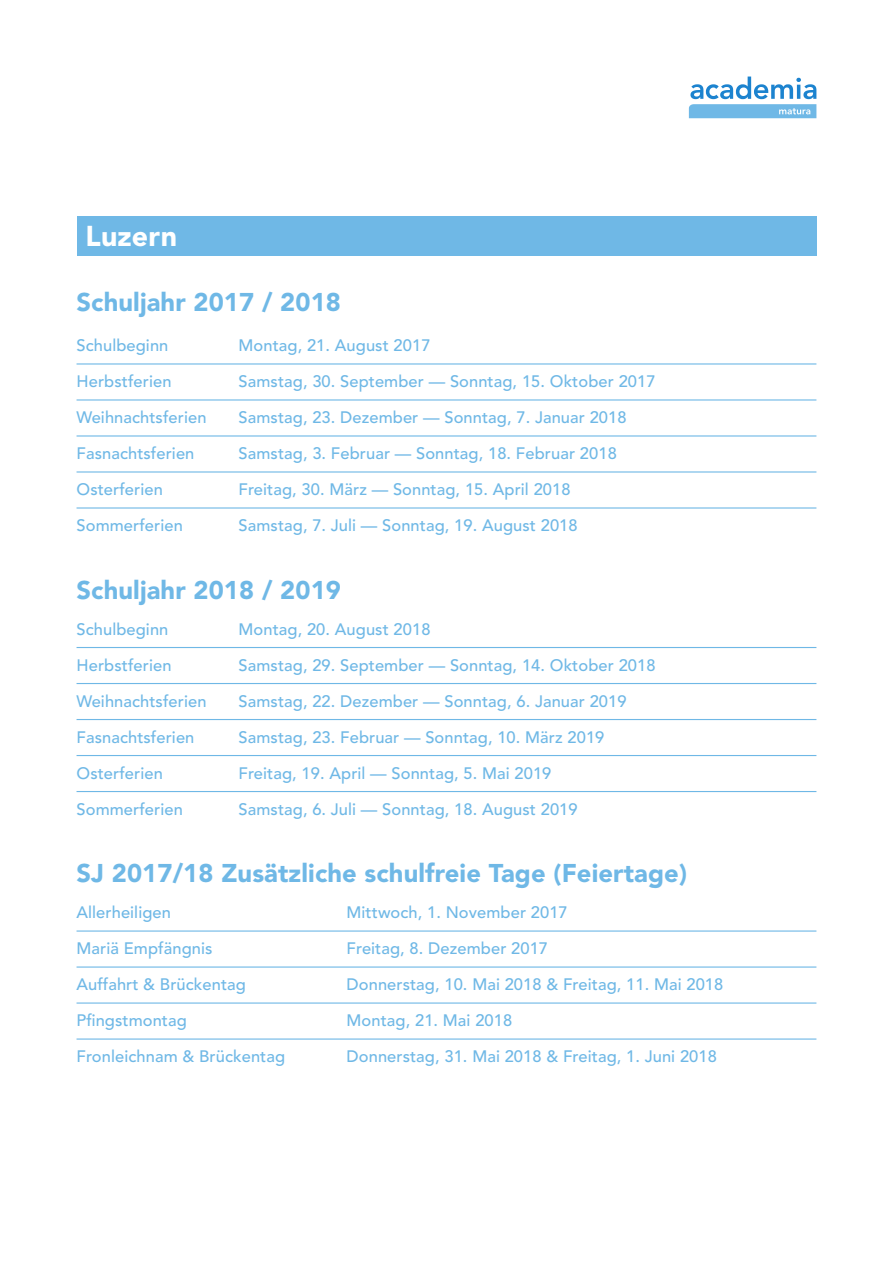
<style>
.page{position:relative;width:893px;height:1263px;background:#fff}
.page>*{position:absolute;margin:0;border:0;box-sizing:border-box;transform-origin:0 0}
.t1{font:900 28.5px "Avenir LT";letter-spacing:.005em;color:#fff}
.t2{font:900 25.5px "Avenir LT";letter-spacing:.005em;color:#6fb8e6}
.t3{font:500 16.5px "Avenir LT";letter-spacing:.005em;color:#6fb8e6}
</style>
<div class="page">
<hr style="left:77px;top:363px;width:739px;height:2px;background:#6fb8e6">
<hr style="left:77px;top:399px;width:739px;height:2px;background:#6fb8e6">
<hr style="left:77px;top:435px;width:739px;height:2px;background:#6fb8e6">
<hr style="left:77px;top:471px;width:739px;height:2px;background:#6fb8e6">
<hr style="left:77px;top:507px;width:739px;height:2px;background:#6fb8e6">
<hr style="left:77px;top:647px;width:739px;height:1px;background:#6fb8e6">
<hr style="left:77px;top:683px;width:739px;height:1px;background:#6fb8e6">
<hr style="left:77px;top:719px;width:739px;height:1px;background:#6fb8e6">
<hr style="left:77px;top:755px;width:739px;height:1px;background:#6fb8e6">
<hr style="left:77px;top:791px;width:739px;height:1px;background:#6fb8e6">
<hr style="left:77px;top:930px;width:739px;height:2px;background:#6fb8e6">
<hr style="left:77px;top:966px;width:739px;height:2px;background:#6fb8e6">
<hr style="left:77px;top:1002px;width:739px;height:2px;background:#6fb8e6">
<hr style="left:77px;top:1038px;width:739px;height:2px;background:#6fb8e6">
<div style="left:77px;top:216px;width:739px;height:40px;background:#6fb8e6"></div>
<svg style="left:689px;top:77px;width:127px;height:41px"></svg>
<h1 class="t1" style="left:86px;top:219px;width:93px">Luzern</h1>
<h2 class="t2" style="left:77px;top:286px;width:266px">Schuljahr 2017 / 2018</h2>
<p class="t3" style="left:77px;top:336px;width:93px">Schulbeginn</p>
<p class="t3" style="left:239px;top:336px;width:193px">Montag, 21. August 2017</p>
<p class="t3" style="left:77px;top:372px;width:97px">Herbstferien</p>
<p class="t3" style="left:239px;top:372px;width:419px">Samstag, 30. September — Sonntag, 15. Oktober 2017</p>
<p class="t3" style="left:77px;top:408px;width:132px">Weihnachtsferien</p>
<p class="t3" style="left:239px;top:408px;width:390px">Samstag, 23. Dezember — Sonntag, 7. Januar 2018</p>
<p class="t3" style="left:77px;top:444px;width:119px">Fasnachtsferien</p>
<p class="t3" style="left:239px;top:444px;width:380px">Samstag, 3. Februar — Sonntag, 18. Februar 2018</p>
<p class="t3" style="left:77px;top:480px;width:88px">Osterferien</p>
<p class="t3" style="left:239px;top:480px;width:334px">Freitag, 30. März — Sonntag, 15. April 2018</p>
<p class="t3" style="left:77px;top:516px;width:108px">Sommerferien</p>
<p class="t3" style="left:239px;top:516px;width:341px">Samstag, 7. Juli — Sonntag, 19. August 2018</p>
<h2 class="t2" style="left:77px;top:574px;width:266px">Schuljahr 2018 / 2019</h2>
<p class="t3" style="left:77px;top:619px;width:93px">Schulbeginn</p>
<p class="t3" style="left:239px;top:619px;width:193px">Montag, 20. August 2018</p>
<p class="t3" style="left:77px;top:655px;width:97px">Herbstferien</p>
<p class="t3" style="left:239px;top:655px;width:419px">Samstag, 29. September — Sonntag, 14. Oktober 2018</p>
<p class="t3" style="left:77px;top:691px;width:132px">Weihnachtsferien</p>
<p class="t3" style="left:239px;top:691px;width:390px">Samstag, 22. Dezember — Sonntag, 6. Januar 2019</p>
<p class="t3" style="left:77px;top:727px;width:119px">Fasnachtsferien</p>
<p class="t3" style="left:239px;top:727px;width:367px">Samstag, 23. Februar — Sonntag, 10. März 2019</p>
<p class="t3" style="left:77px;top:763px;width:88px">Osterferien</p>
<p class="t3" style="left:239px;top:763px;width:314px">Freitag, 19. April — Sonntag, 5. Mai 2019</p>
<p class="t3" style="left:77px;top:799px;width:108px">Sommerferien</p>
<p class="t3" style="left:239px;top:799px;width:341px">Samstag, 6. Juli — Sonntag, 18. August 2019</p>
<h2 class="t2" style="left:77px;top:858px;width:612px">SJ 2017/18 Zusätzliche schulfreie Tage (Feiertage)</h2>
<p class="t3" style="left:77px;top:903px;width:96px">Allerheiligen</p>
<p class="t3" style="left:347px;top:903px;width:223px">Mittwoch, 1. November 2017</p>
<p class="t3" style="left:77px;top:939px;width:137px">Mariä Empfängnis</p>
<p class="t3" style="left:347px;top:939px;width:203px">Freitag, 8. Dezember 2017</p>
<p class="t3" style="left:77px;top:975px;width:171px">Auffahrt &amp; Brückentag</p>
<p class="t3" style="left:347px;top:975px;width:378px">Donnerstag, 10. Mai 2018 &amp; Freitag, 11. Mai 2018</p>
<p class="t3" style="left:77px;top:1011px;width:112px">Pfingstmontag</p>
<p class="t3" style="left:347px;top:1011px;width:167px">Montag, 21. Mai 2018</p>
<p class="t3" style="left:77px;top:1047px;width:210px">Fronleichnam &amp; Brückentag</p>
<p class="t3" style="left:347px;top:1047px;width:372px">Donnerstag, 31. Mai 2018 &amp; Freitag, 1. Juni 2018</p>
</div>
